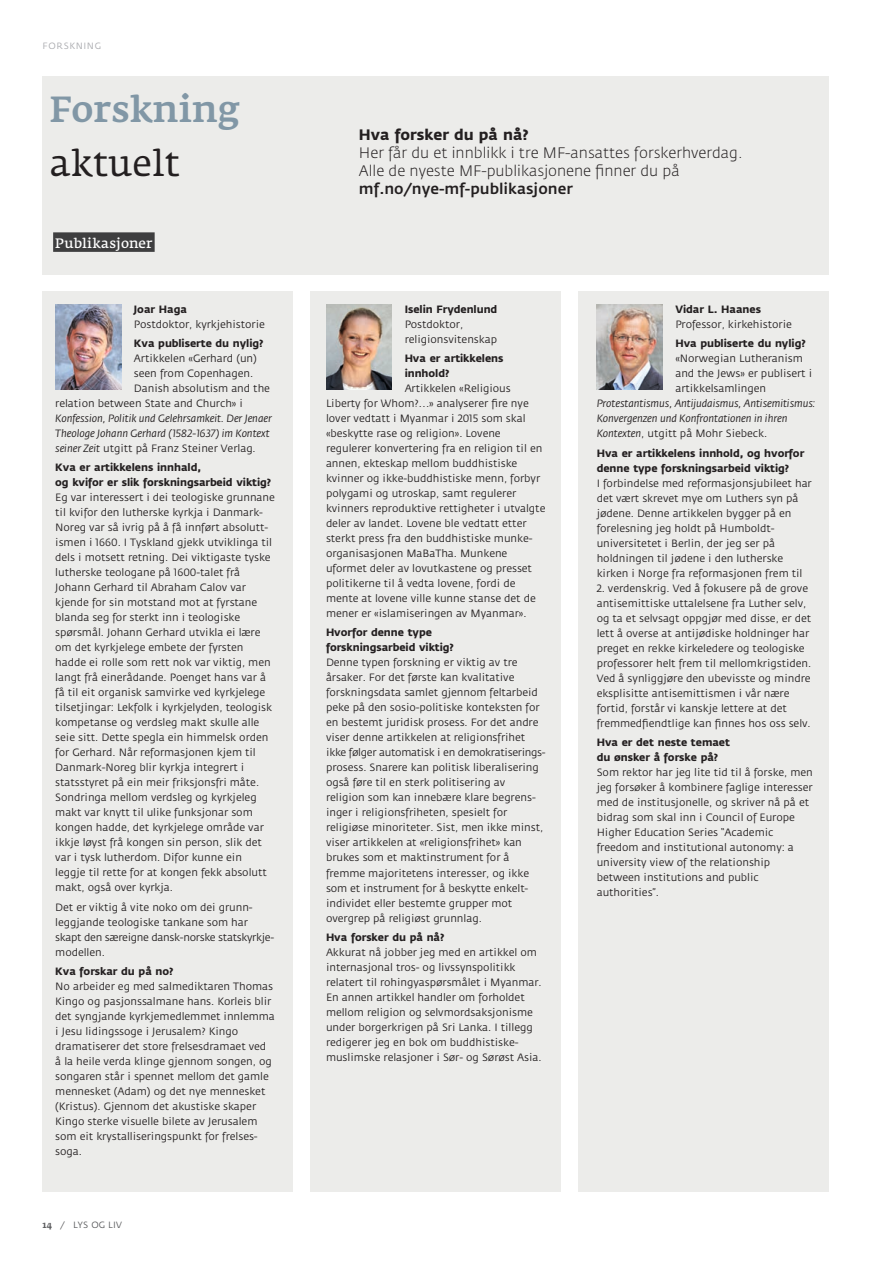
<style>
.page{position:relative;width:893px;height:1263px;background:#fff}
.page>*{position:absolute;margin:0;border:0;box-sizing:border-box;transform-origin:0 0}
.t1{font:500 36px "Fedra Serif A";color:#8197a6}
.t2{font:36px "Fedra Serif A";color:#231f20}
.t3{font:300 15px/18px "Fedra Sans";color:#231f20}
.t4{font:500 15px "Fedra Sans";color:#231f20}
.t5{font:700 15px "Fedra Sans";color:#231f20}
.t6{font:13.5px "Fedra Serif A";letter-spacing:.005em;color:#fff}
.t7{font:10.5px/15px "Fedra Sans";letter-spacing:-.005em;color:#231f20}
.t8{font:700 10.5px/15px "Fedra Sans";letter-spacing:-.005em;color:#231f20}
.t9{font:italic 10.5px/15px "Fedra Sans";letter-spacing:-.005em;color:#231f20}
.t10{font:9px "Fedra Sans";letter-spacing:.02em;color:#57585a}
.t11{font:9px "Fedra Sans";letter-spacing:.075em;color:#a8a9ad}
.s1{font-style:normal}
.s2{font-family:"Fedra Serif A";font-weight:500;font-size:9.3px}
</style>
<div class="page">
<div style="left:43px;top:76px;width:786px;height:198px;background:#ececea"></div>
<div style="left:43px;top:292px;width:250px;height:900px;background:#ececea"></div>
<div style="left:310px;top:292px;width:251px;height:900px;background:#ececea"></div>
<div style="left:578px;top:292px;width:251px;height:900px;background:#ececea"></div>
<img style="left:55px;top:304px;width:66px;height:86px">
<img style="left:326px;top:304px;width:66px;height:86px">
<img style="left:597px;top:304px;width:66px;height:86px">
<div style="left:53px;top:232px;width:102px;height:20px;background:#3e3e3f"></div>
<p class="t11" style="left:43px;top:41px;width:60px">FORSKNING</p>
<h1 class="t1" style="left:50px;top:89px;width:192px">Forskning</h1>
<h1 class="t2" style="left:50px;top:143px;width:131px">aktuelt</h1>
<p class="t6" style="left:55px;top:235px;width:99px">Publikasjoner</p>
<p class="t8" style="left:134px;top:301px;width:55px">Joar Haga</p>
<p class="t7" style="left:134px;top:317px;width:133px">Postdoktor, kyrkjehistorie</p>
<p class="t8" style="left:134px;top:336px;width:131px">Kva publiserte du nylig?</p>
<p class="t7" style="left:134px;top:351px;width:124px">Artikkelen «Gerhard (un)</p>
<p class="t7" style="left:134px;top:366px;width:121px">seen from Copenhagen.</p>
<p class="t7" style="left:134px;top:381px;width:138px">Danish absolutism and the</p>
<p class="t7" style="left:55px;top:396px;width:189px">relation between State and Church» i</p>
<p class="t9" style="left:55px;top:411px;width:218px">Konfession, Politik und Gelehrsamkeit. Der Jenaer<br>Theologe Johann Gerhard (1582-1637) im Kontext seiner Zeit <span class="s1">utgitt på Franz Steiner Verlag.</span></p>
<p class="t8" style="left:55px;top:460px;width:217px">Kva er artikkelens innhald,<br>og kvifor er slik forskningsarbeid viktig?</p>
<p class="t7" style="left:55px;top:490px;width:221px">Eg var interessert i dei teologiske grunnane til kvifor den lutherske kyrkja i Danmark-Noreg var så ivrig på å få innført absolutt&shy;ismen i 1660. I Tyskland gjekk utviklinga til dels i motsett retning. Dei viktigaste tyske lutherske teologane på 1600-talet frå Johann Gerhard til Abraham Calov var kjende for sin motstand mot at fyrstane blanda seg for sterkt inn i teologiske spørsmål. Johann Gerhard utvikla ei lære om det kyrkjelege embete der fyrsten hadde ei rolle som rett nok var viktig, men langt frå einerådande. Poenget hans var å få til eit organisk samvirke ved kyrkjelege tilsetjingar: Lekfolk i kyrkjelyden, teologisk kompetanse og verdsleg makt skulle alle seie sitt. Dette spegla ein himmelsk orden for Gerhard. Når reformasjonen kjem til Danmark-Noreg blir kyrkja integrert i statsstyret på ein meir friksjonsfri måte.<br>Sondringa mellom verdsleg og kyrkjeleg makt var knytt til ulike funksjonar som kongen hadde, det kyrkjelege område var ikkje løyst frå kongen sin person, slik det var i tysk lutherdom. Difor kunne ein leggje til rette for at kongen fekk absolutt makt, også over kyrkja.</p>
<p class="t7" style="left:55px;top:900px;width:220px">Det er viktig å vite noko om dei grunn&shy;leggjande teologiske tankane som har skapt den særeigne dansk-norske statskyrkje&shy;modellen.</p>
<p class="t8" style="left:55px;top:964px;width:120px">Kva forskar du på no?</p>
<p class="t7" style="left:55px;top:979px;width:221px">No arbeider eg med salmediktaren Thomas Kingo og pasjonssalmane hans. Korleis blir det syngjande kyrkjemedlemmet innlemma i Jesu lidingssoge i Jerusalem? Kingo dramatiserer det store frelsesdramaet ved å la heile verda klinge gjennom songen, og songaren står i spennet mellom det gamle mennesket (Adam) og det nye mennesket (Kristus). Gjennom det akustiske skaper Kingo sterke visuelle bilete av Jerusalem som eit krystalliseringspunkt for frelses&shy;soga.</p>
<p class="t10" style="left:43px;top:1220px;width:81px"><span class="s2">14</span> / LYS OG LIV</p>
<h2 class="t5" style="left:359px;top:126px;width:171px">Hva forsker du på nå?</h2>
<h2 class="t3" style="left:359px;top:145px;width:385px">Her får du et innblikk i tre MF-ansattes forskerhverdag.<br>Alle de nyeste MF-publikasjonene finner du på</h2>
<h2 class="t4" style="left:359px;top:181px;width:215px">mf.no/nye-mf-publikasjoner</h2>
<p class="t8" style="left:405px;top:302px;width:94px">Iselin Frydenlund</p>
<p class="t7" style="left:405px;top:317px;width:94px">Postdoktor, religionsvitenskap</p>
<p class="t8" style="left:405px;top:351px;width:100px">Hva er artikkelens innhold?</p>
<p class="t7" style="left:326px;top:381px;width:221px;text-indent:79px">Artikkelen «Religious Liberty for Whom?…» analyserer fire nye lover vedtatt i Myanmar i 2015 som skal «beskytte rase og religion». Lovene regulerer konvertering fra en religion til en annen, ekteskap mellom buddhistiske kvinner og ikke-buddhistiske menn, forbyr polygami og utroskap, samt regulerer kvinners reproduktive rettigheter i utvalgte deler av landet. Lovene ble vedtatt etter sterkt press fra den buddhistiske munke&shy;organisasjonen MaBaTha. Munkene uformet deler av lovutkastene og presset politikerne til å vedta lovene, fordi de mente at lovene ville kunne stanse det de mener er «islamiseringen av Myanmar».</p>
<p class="t8" style="left:326px;top:625px;width:129px">Hvorfor denne type forskningsarbeid viktig?</p>
<p class="t7" style="left:326px;top:655px;width:221px">Denne typen forskning er viktig av tre årsaker. For det første kan kvalitative forskningsdata samlet gjennom feltarbeid peke på den sosio-politiske konteksten for en bestemt juridisk prosess. For det andre viser denne artikkelen at religionsfrihet ikke følger automatisk i en demokratiserings&shy;prosess. Snarere kan politisk liberalisering også føre til en sterk politisering av religion som kan innebære klare begrens&shy;inger i religionsfriheten, spesielt for religiøse minoriteter. Sist, men ikke minst, viser artikkelen at «religionsfrihet» kan brukes som et maktinstrument for å fremme majoritetens interesser, og ikke som et instrument for å beskytte enkelt&shy;individet eller bestemte grupper mot overgrep på religiøst grunnlag.</p>
<p class="t8" style="left:326px;top:930px;width:120px">Hva forsker du på nå?</p>
<p class="t7" style="left:326px;top:945px;width:217px">Akkurat nå jobber jeg med en artikkel om internasjonal tros- og livssynspolitikk relatert til rohingyaspørsmålet i Myanmar.<br>En annen artikkel handler om forholdet mellom religion og selvmordsaksjonisme under borgerkrigen på Sri Lanka. I tillegg redigerer jeg en bok om buddhistiske&shy;muslimske relasjoner i Sør- og Sørøst Asia.</p>
<p class="t8" style="left:675px;top:302px;width:87px">Vidar L. Haanes</p>
<p class="t7" style="left:675px;top:317px;width:118px">Professor, kirkehistorie</p>
<p class="t8" style="left:675px;top:336px;width:132px">Hva publiserte du nylig?</p>
<p class="t7" style="left:675px;top:351px;width:138px">«Norwegian Lutheranism and the Jews» er publisert i artikkelsamlingen</p>
<p class="t9" style="left:597px;top:396px;width:221px">Protestantismus, Antijudaismus, Antisemitismus:<br>Konvergenzen und Konfrontationen in ihren<br>Kontexten<span class="s1">, utgitt på Mohr Siebeck.</span></p>
<p class="t8" style="left:597px;top:445px;width:209px">Hva er artikkelens innhold, og hvorfor denne type forskningsarbeid viktig?</p>
<p class="t7" style="left:597px;top:476px;width:217px">I forbindelse med reformasjonsjubileet har det vært skrevet mye om Luthers syn på jødene. Denne artikkelen bygger på en forelesning jeg holdt på Humboldt&shy;universitetet i Berlin, der jeg ser på holdningen til jødene i den lutherske kirken i Norge fra reformasjonen frem til</p>
<p class="t7" style="left:597px;top:581px;width:216px">2. verdenskrig. Ved å fokusere på de grove antisemittiske uttalelsene fra Luther selv, og ta et selvsagt oppgjør med disse, er det lett å overse at antijødiske holdninger har preget en rekke kirkeledere og teologiske professorer helt frem til mellomkrigstiden.<br>Ved å synliggjøre den ubevisste og mindre eksplisitte antisemittismen i vår nære fortid, forstår vi kanskje lettere at det fremmedfiendtlige kan finnes hos oss selv.</p>
<p class="t8" style="left:597px;top:735px;width:135px">Hva er det neste temaet du ønsker å forske på?</p>
<p class="t7" style="left:597px;top:765px;width:218px">Som rektor har jeg lite tid til å forske, men jeg forsøker å kombinere faglige interesser med de institusjonelle, og skriver nå på et bidrag som skal inn i Council of Europe Higher Education Series “Academic freedom and institutional autonomy: a university view of the relationship between institutions and public authorities”.</p>
</div>
